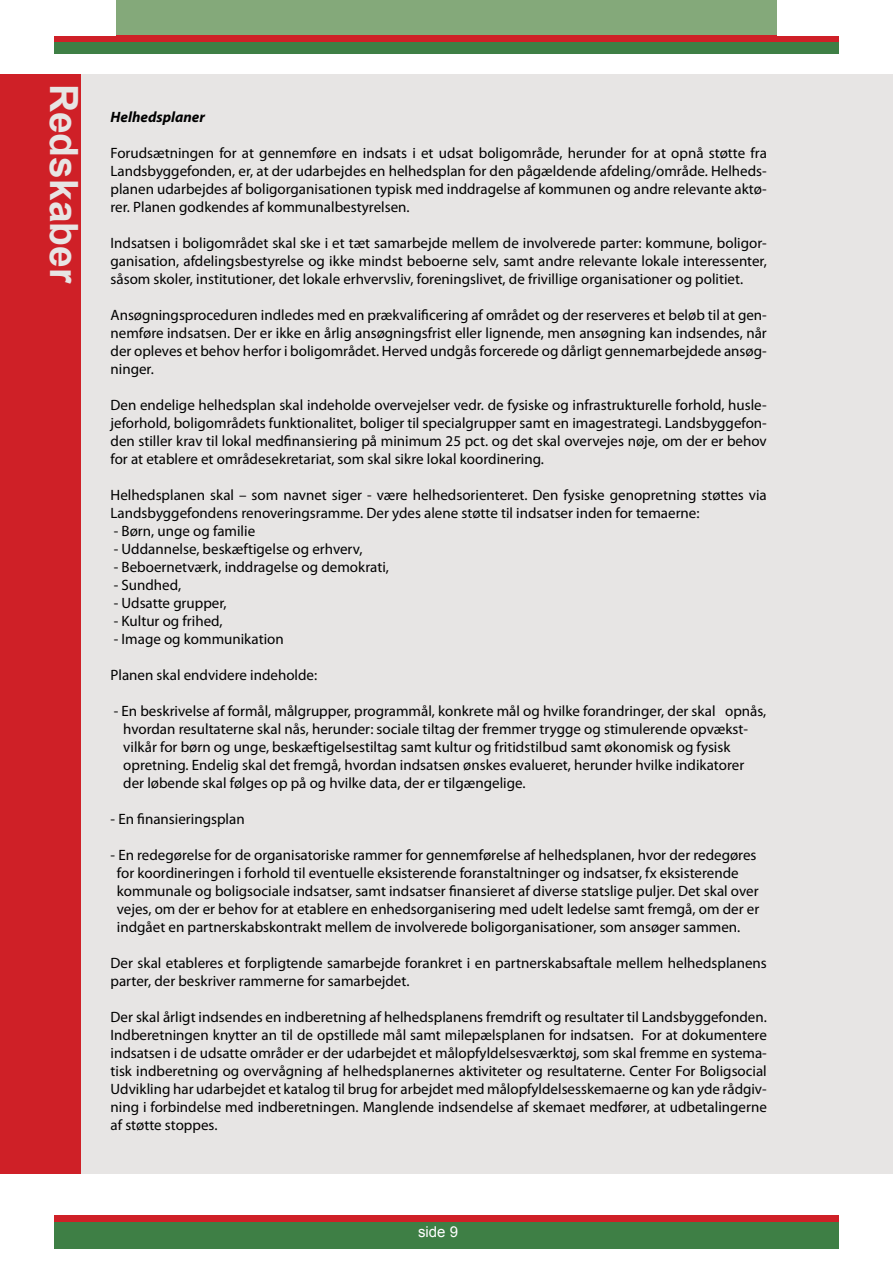
<style>
.page{position:relative;width:893px;height:1263px;background:#fff}
.page>*{position:absolute;margin:0;border:0;box-sizing:border-box;transform-origin:0 0}
.t1{font:700 39px "Arial";color:#e7e5e4}
.t2{font:15px/18px "Myriad Pro";color:#000;text-align:justify}
.t3{font:italic 700 15px "Myriad Pro";color:#000}
.t4{font:15px "Arial";color:#fff}
</style>
<div class="page">
<div style="left:54px;top:0;width:785px;height:36px;background:#84a97a"></div>
<div style="left:54px;top:40px;width:785px;height:14px;background:#3e7f45"></div>
<div style="left:54px;top:36px;width:785px;height:6px;background:#cf2027"></div>
<div style="left:778px;top:0;width:115px;height:36px;background:#fff"></div>
<div style="left:0;top:0;width:116px;height:36px;background:#fff"></div>
<div style="left:54px;top:1221px;width:785px;height:27px;background:#3e7f45"></div>
<div style="left:54px;top:1215px;width:785px;height:6px;background:#cf2027"></div>
<div style="left:81px;top:74px;width:812px;height:1100px;background:#e7e5e4"></div>
<div style="left:0;top:74px;width:81px;height:1100px;background:#cf2027"></div>
<h3 class="t1" style="left:90px;top:84px;width:201px;rotate:90deg">Redskaber</h3>
<h4 class="t3" style="left:111px;top:107px;width:96px">Helhedsplaner</h4>
<p class="t2" style="left:111px;top:144px;width:658px">Forudsætningen for at gennemføre en indsats i et udsat boligområde, herunder for at opnå støtte fra Landsbyggefonden, er, at der udarbejdes en helhedsplan for den pågældende afdeling/område. Helheds&shy;planen udarbejdes af boligorganisationen typisk med inddragelse af kommunen og andre relevante aktø&shy;rer. Planen godkendes af kommunalbestyrelsen.</p>
<p class="t2" style="left:111px;top:234px;width:658px">Indsatsen i boligområdet skal ske i et tæt samarbejde mellem de involverede parter: kommune, boligor&shy;ganisation, afdelingsbestyrelse og ikke mindst beboerne selv, samt andre relevante lokale interessenter, såsom skoler, institutioner, det lokale erhvervsliv, foreningslivet, de frivillige organisationer og politiet.</p>
<p class="t2" style="left:111px;top:306px;width:658px">Ansøgningsproceduren indledes med en prækvalificering af området og der reserveres et beløb til at gen&shy;nemføre indsatsen. Der er ikke en årlig ansøgningsfrist eller lignende, men ansøgning kan indsendes, når der opleves et behov herfor i boligområdet. Herved undgås forcerede og dårligt gennemarbejdede ansøg&shy;ninger.</p>
<p class="t2" style="left:111px;top:396px;width:658px">Den endelige helhedsplan skal indeholde overvejelser vedr. de fysiske og infrastrukturelle forhold, husle&shy;jeforhold, boligområdets funktionalitet, boliger til specialgrupper samt en imagestrategi. Landsbyggefon&shy;den stiller krav til lokal medfinansiering på minimum 25 pct. og det skal overvejes nøje, om der er behov for at etablere et områdesekretariat, som skal sikre lokal koordinering.</p>
<p class="t2" style="left:111px;top:486px;width:658px">Helhedsplanen skal – som navnet siger - være helhedsorienteret. Den fysiske genopretning støttes via<br>Landsbyggefondens renoveringsramme. Der ydes alene støtte til indsatser inden for temaerne:</p>
<p class="t2" style="left:114px;top:522px;width:143px">- Børn, unge og familie</p>
<p class="t2" style="left:114px;top:540px;width:250px">- Uddannelse, beskæftigelse og erhverv,</p>
<p class="t2" style="left:114px;top:558px;width:277px">- Beboernetværk, inddragelse og demokrati,</p>
<p class="t2" style="left:114px;top:576px;width:69px">- Sundhed,</p>
<p class="t2" style="left:114px;top:594px;width:114px">- Udsatte grupper,</p>
<p class="t2" style="left:114px;top:612px;width:110px">- Kultur og frihed,</p>
<p class="t2" style="left:114px;top:630px;width:172px">- Image og kommunikation</p>
<p class="t2" style="left:111px;top:666px;width:208px">Planen skal endvidere indeholde:</p>
<p class="t2" style="left:123px;top:702px;width:645px;text-align:left;text-indent:-10px">- En beskrivelse af formål, målgrupper, programmål, konkrete mål og hvilke forandringer, der skal opnås, hvordan resultaterne skal nås, herunder: sociale tiltag der fremmer trygge og stimulerende opvækst&shy;vilkår for børn og unge, beskæftigelsestiltag samt kultur og fritidstilbud samt økonomisk og fysisk opretning. Endelig skal det fremgå, hvordan indsatsen ønskes evalueret, herunder hvilke indikatorer der løbende skal følges op på og hvilke data, der er tilgængelige.</p>
<p class="t2" style="left:111px;top:810px;width:136px">- En finansieringsplan</p>
<p class="t2" style="left:117px;top:846px;width:644px;text-align:left;text-indent:-6px">- En redegørelse for de organisatoriske rammer for gennemførelse af helhedsplanen, hvor der redegøres for koordineringen i forhold til eventuelle eksisterende foranstaltninger og indsatser, fx eksisterende kommunale og boligsociale indsatser, samt indsatser finansieret af diverse statslige puljer. Det skal over vejes, om der er behov for at etablere en enhedsorganisering med udelt ledelse samt fremgå, om der er indgået en partnerskabskontrakt mellem de involverede boligorganisationer, som ansøger sammen.</p>
<p class="t2" style="left:111px;top:954px;width:658px">Der skal etableres et forpligtende samarbejde forankret i en partnerskabsaftale mellem helhedsplanens parter, der beskriver rammerne for samarbejdet.</p>
<p class="t2" style="left:111px;top:1008px;width:658px">Der skal årligt indsendes en indberetning af helhedsplanens fremdrift og resultater til Landsbyggefonden.<br>Indberetningen knytter an til de opstillede mål samt milepælsplanen for indsatsen. For at dokumentere indsatsen i de udsatte områder er der udarbejdet et målopfyldelsesværktøj, som skal fremme en systema&shy;tisk indberetning og overvågning af helhedsplanernes aktiviteter og resultaterne. Center For Boligsocial Udvikling har udarbejdet et katalog til brug for arbejdet med målopfyldelsesskemaerne og kan yde rådgiv&shy;ning i forbindelse med indberetningen. Manglende indsendelse af skemaet medfører, at udbetalingerne af støtte stoppes.</p>
<p class="t4" style="left:418px;top:1222px;width:42px">side 9</p>
</div>
